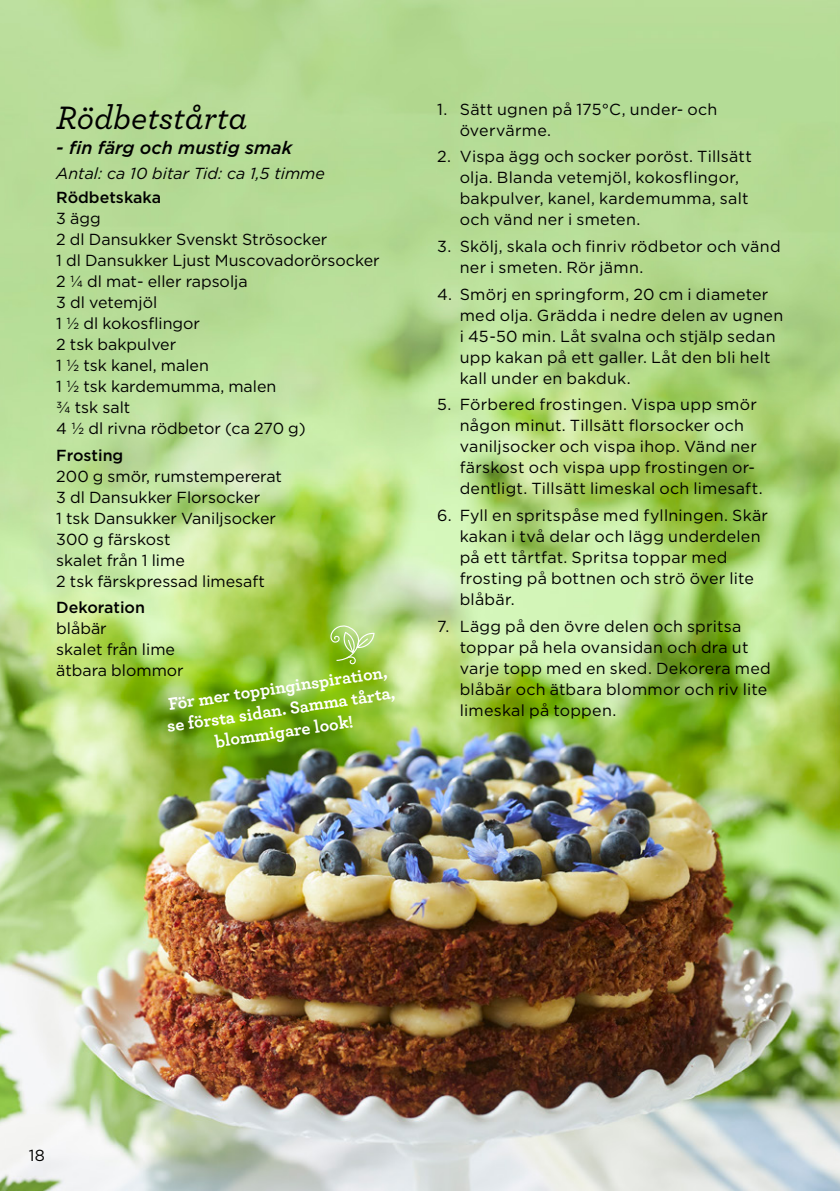
<style>
.page{position:relative;width:840px;height:1191px;background:#fff}
.page>*{position:absolute;margin:0;border:0;box-sizing:border-box;transform-origin:0 0}
.t1{font:italic 500 34px "Archer";color:#000}
.t2{font:700 18px/22px "Archer";color:#fff;text-align:center}
.t3{font:italic 500 18px "Gotham";color:#000}
.t4{font:16px/21px "Gotham";letter-spacing:.01em;color:#000}
.t5{font:italic 16px "Gotham";color:#000}
.t6{font:500 16px "Gotham";color:#000}
</style>
<div class="page">
<img style="left:0;top:0;width:839px;height:1191px">
<div style="left:174px;top:676px;width:238px;height:89px;background:#76b82b;opacity:.68"></div>
<svg style="left:330px;top:625px;width:44px;height:39px;background:#a8d066"></svg>
<h1 class="t1" style="left:56px;top:93px;width:192px">Rödbetstårta</h1>
<p class="t3" style="left:56px;top:136px;width:237px">- fin färg och mustig smak</p>
<p class="t5" style="left:56px;top:163px;width:270px">Antal: ca 10 bitar Tid: ca 1,5 timme</p>
<p class="t6" style="left:56px;top:187px;width:106px">Rödbetskaka</p>
<p class="t4" style="left:56px;top:207px;width:325px">3 ägg<br>2 dl Dansukker Svenskt Strösocker<br>1 dl Dansukker Ljust Muscovadorörsocker<br>2 1/4 dl mat- eller rapsolja<br>3 dl vetemjöl<br>1 1/2 dl kokosflingor<br>2 tsk bakpulver<br>1 1/2 tsk kanel, malen<br>1 1/2 tsk kardemumma, malen<br>3/4 tsk salt<br>4 1/2 dl rivna rödbetor (ca 270 g)</p>
<p class="t6" style="left:56px;top:444px;width:68px">Frosting</p>
<p class="t4" style="left:56px;top:465px;width:227px">200 g smör, rumstempererat<br>3 dl Dansukker Florsocker<br>1 tsk Dansukker Vaniljsocker<br>300 g färskost<br>skalet från 1 lime<br>2 tsk färskpressad limesaft</p>
<p class="t6" style="left:56px;top:597px;width:90px">Dekoration</p>
<p class="t4" style="left:56px;top:617px;width:129px">blåbär<br>skalet från lime ätbara blommor</p>
<p class="t2" style="left:162px;top:693px;width:232px;rotate:-9deg">För mer toppinginspiration, se första sidan. Samma tårta, blommigare look!</p>
<p class="t4" style="left:459px;top:98px;width:259px;text-indent:-23px">1. Sätt ugnen på 175°C, under- och övervärme.</p>
<p class="t4" style="left:459px;top:146px;width:293px;text-indent:-23px">2. Vispa ägg och socker poröst. Tillsätt olja. Blanda vetemjöl, kokosflingor, bakpulver, kanel, kardemumma, salt och vänd ner i smeten.</p>
<p class="t4" style="left:459px;top:236px;width:322px;text-indent:-23px">3. Skölj, skala och finriv rödbetor och vänd ner i smeten. Rör jämn.</p>
<p class="t4" style="left:459px;top:283px;width:325px;text-indent:-23px">4. Smörj en springform, 20 cm i diameter med olja. Grädda i nedre delen av ugnen i 45-50 min. Låt svalna och stjälp sedan upp kakan på ett galler. Låt den bli helt kall under en bakduk.</p>
<p class="t4" style="left:459px;top:394px;width:304px;text-indent:-23px">5. Förbered frostingen. Vispa upp smör någon minut. Tillsätt florsocker och vaniljsocker och vispa ihop. Vänd ner färskost och vispa upp frostingen or&shy;dentligt. Tillsätt limeskal och limesaft.</p>
<p class="t4" style="left:459px;top:504px;width:310px;text-indent:-23px">6. Fyll en spritspåse med fyllningen. Skär kakan i två delar och lägg underdelen på ett tårtfat. Spritsa toppar med frosting på bottnen och strö över lite blåbär.</p>
<p class="t4" style="left:459px;top:615px;width:312px;text-indent:-23px">7. Lägg på den övre delen och spritsa toppar på hela ovansidan och dra ut varje topp med en sked. Dekorera med blåbär och ätbara blommor och riv lite limeskal på toppen.</p>
<p class="t4" style="left:29px;top:1144px;width:17px">18</p>
</div>
